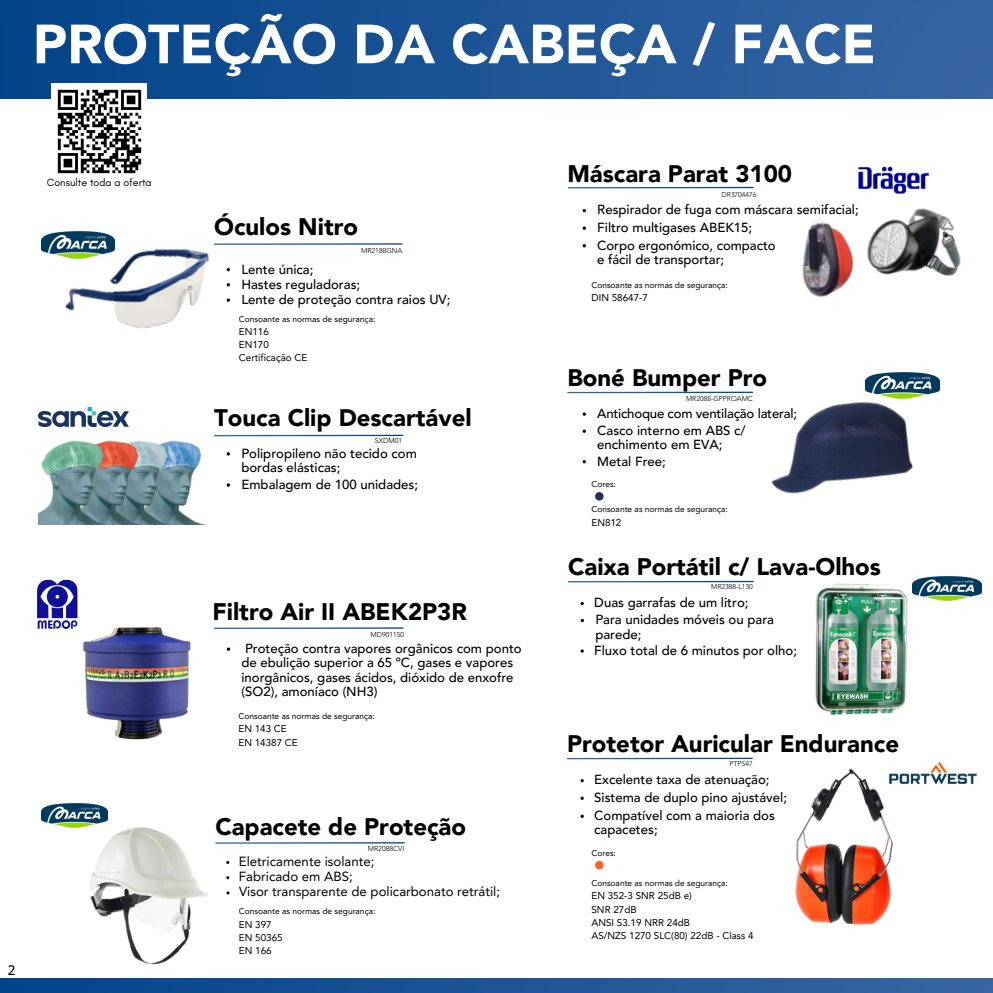
<style>
.page{position:relative;width:993px;height:993px;background:#fff}
.page>*{position:absolute;margin:0;border:0;box-sizing:border-box;transform-origin:0 0}
.t1{font:900 54.6px "Avenir LT Std";color:#fff}
.t2{font:900 23.97px "Avenir LT Pro";color:#000}
.t3{font:500 13.47px "Open Sans";color:#000}
.t4{font:13.3px "Avenir LT Pro";color:#000}
.t5{font:500 13.12px/14.3px "Avenir LT Pro";color:#000}
.t6{font:10.67px "Glacial Indifference";color:#000}
.t7{font:9.8px/13.1px "Avenir LT Pro";color:#000}
.t8{font:8.4px "Avenir LT Pro";color:#000}
.t9{font:300 7.17px "Avenir LT Pro";color:#000}
.t10{font:300 7px "Avenir LT Pro";color:#000}
</style>
<div class="page">
<div style="left:0;top:0;width:992px;height:98px;background:linear-gradient(to right,#024488,#3765a3)"></div>
<div style="left:51px;top:84px;width:96px;height:95px;background:#fff"></div>
<svg style="left:0;top:978px;width:992px;height:14px;background:#1c5495"></svg>
<img style="left:802px;top:208px;width:159px;height:89px">
<img style="left:858px;top:166px;width:71px;height:28px">
<img style="left:65px;top:243px;width:162px;height:86px">
<img style="left:41px;top:232px;width:74px;height:26px">
<img style="left:771px;top:398px;width:142px;height:96px">
<img style="left:865px;top:372px;width:74px;height:26px">
<div style="left:595px;top:492px;width:8px;height:8px;background:#242f57;border-radius:50%"></div>
<img style="left:82px;top:626px;width:109px;height:114px">
<img style="left:57px;top:89px;width:85px;height:85px">
<img style="left:74px;top:817px;width:149px;height:148px">
<img style="left:41px;top:803px;width:66px;height:24px">
<img style="left:815px;top:583px;width:93px;height:132px">
<img style="left:912px;top:576px;width:68px;height:24px">
<img style="left:795px;top:768px;width:98px;height:157px">
<img style="left:885px;top:762px;width:93px;height:38px">
<div style="left:595px;top:860px;width:8px;height:9px;background:#fd6325;border-radius:50%"></div>
<img style="left:39px;top:440px;width:164px;height:84px">
<svg style="left:226px;top:268px;width:4px;height:3px"></svg>
<svg style="left:226px;top:283px;width:4px;height:3px"></svg>
<svg style="left:226px;top:298px;width:4px;height:4px"></svg>
<svg style="left:580px;top:618px;width:4px;height:4px"></svg>
<img style="left:39px;top:407px;width:89px;height:20px">
<img style="left:37px;top:579px;width:40px;height:50px">
<p class="t1" style="left:33px;top:22px;width:844px">PROTEÇÃO DA CABEÇA / FACE</p>
<h2 class="t6" style="left:47px;top:176px;width:106px">Consulte toda a oferta</h2>
<p class="t3" style="left:8px;top:960px;width:9px">2</p>
<h1 class="t2" style="left:214px;top:217px;width:145px">Óculos Nitro</h1>
<p class="t9" style="left:361px;top:247px;width:43px">MR2188GNA</p>
<p class="t5" style="left:241px;top:263px;width:73px">Lente única;</p>
<p class="t5" style="left:241px;top:278px;width:120px">Hastes reguladoras;</p>
<h2 class="t5" style="left:241px;top:293px;width:211px">Lente de proteção contra raios UV;</h2>
<p class="t8" style="left:239px;top:315px;width:138px">Consoante as normas de segurança:</p>
<p class="t7" style="left:239px;top:326px;width:31px">EN116<br>EN170</p>
<p class="t7" style="left:239px;top:352px;width:70px">Certificação CE</p>
<p class="t2" style="left:214px;top:408px;width:259px">Touca Clip Descartável</p>
<p class="t9" style="left:375px;top:438px;width:29px">SXDM01</p>
<p class="t5" style="left:241px;top:447px;width:177px">Polipropileno não tecido com bordas elásticas;</p>
<p class="t5" style="left:241px;top:478px;width:178px">Embalagem de 100 unidades;</p>
<h2 class="t2" style="left:212px;top:602px;width:256px">Filtro Air II ABEK2P3R</h2>
<p class="t9" style="left:370px;top:632px;width:35px">MD901150</p>
<p class="t5" style="left:241px;top:642px;width:282px">Proteção contra vapores orgânicos com ponto de ebulição superior a 65 ºC, gases e vapores inorgânicos, gases ácidos, dióxido de enxofre (SO2), amoníaco (NH3)</p>
<p class="t8" style="left:238px;top:712px;width:138px">Consoante as normas de segurança:</p>
<p class="t7" style="left:238px;top:723px;width:50px">EN 143 CE</p>
<p class="t7" style="left:238px;top:736px;width:61px">EN 14387 CE</p>
<p class="t2" style="left:215px;top:816px;width:252px">Capacete de Proteção</p>
<p class="t9" style="left:367px;top:845px;width:38px">MR2088CVI</p>
<p class="t4" style="left:239px;top:855px;width:137px">Eletricamente isolante;</p>
<p class="t4" style="left:239px;top:870px;width:116px">Fabricado em ABS;</p>
<p class="t4" style="left:239px;top:886px;width:262px">Visor transparente de policarbonato retrátil;</p>
<h2 class="t8" style="left:239px;top:907px;width:138px">Consoante as normas de segurança:</h2>
<p class="t7" style="left:239px;top:918px;width:45px">EN 397<br>EN 50365</p>
<p class="t7" style="left:239px;top:945px;width:34px">EN 166</p>
<h5 class="t2" style="left:567px;top:164px;width:226px">Máscara Parat 3100</h5>
<p class="t10" style="left:721px;top:192px;width:36px">DR3704476</p>
<p class="t5" style="left:597px;top:204px;width:263px">Respirador de fuga com máscara semifacial;</p>
<h4 class="t5" style="left:597px;top:221px;width:156px">Filtro multigases ABEK15;</h4>
<p class="t5" style="left:597px;top:239px;width:180px">Corpo ergonómico, compacto e fácil de transportar;</p>
<h2 class="t8" style="left:591px;top:281px;width:138px">Consoante as normas de segurança:</h2>
<p class="t7" style="left:591px;top:292px;width:58px">DIN 58647-7</p>
<p class="t2" style="left:567px;top:368px;width:201px">Boné Bumper Pro</p>
<p class="t10" style="left:686px;top:396px;width:68px">MR2088-GPPROAMC</p>
<p class="t5" style="left:597px;top:407px;width:201px">Antichoque com ventilação lateral;</p>
<p class="t5" style="left:597px;top:424px;width:150px">Casco interno em ABS c/ enchimento em EVA;</p>
<p class="t5" style="left:597px;top:455px;width:70px">Metal Free;</p>
<p class="t8" style="left:591px;top:480px;width:26px">Cores:</p>
<p class="t8" style="left:591px;top:506px;width:138px">Consoante as normas de segurança:</p>
<h4 class="t7" style="left:591px;top:516px;width:31px">EN812</h4>
<p class="t2" style="left:568px;top:557px;width:314px">Caixa Portátil c/ Lava-Olhos</p>
<p class="t10" style="left:711px;top:583px;width:43px">MR2388-L130</p>
<p class="t5" style="left:594px;top:596px;width:156px">Duas garrafas de um litro;</p>
<h2 class="t5" style="left:595px;top:613px;width:180px">Para unidades móveis ou para parede;</h2>
<p class="t5" style="left:594px;top:644px;width:204px">Fluxo total de 6 minutos por olho;</p>
<p class="t2" style="left:567px;top:734px;width:333px">Protetor Auricular Endurance</p>
<p class="t10" style="left:729px;top:760px;width:25px">PTPS47</p>
<p class="t5" style="left:594px;top:773px;width:177px">Excelente taxa de atenuação;</p>
<p class="t5" style="left:594px;top:791px;width:194px">Sistema de duplo pino ajustável;</p>
<p class="t5" style="left:594px;top:809px;width:182px">Compatível com a maioria dos capacetes;</p>
<p class="t8" style="left:591px;top:849px;width:26px">Cores:</p>
<h2 class="t8" style="left:591px;top:879px;width:138px">Consoante as normas de segurança:</h2>
<p class="t7" style="left:591px;top:890px;width:102px">EN 352-3 SNR 25dB e)</p>
<p class="t7" style="left:591px;top:903px;width:163px">SNR 27dB<br>ANSI S3.19 NRR 24dB<br>AS/NZS 1270 SLC(80) 22dB - Class 4</p>
</div>
